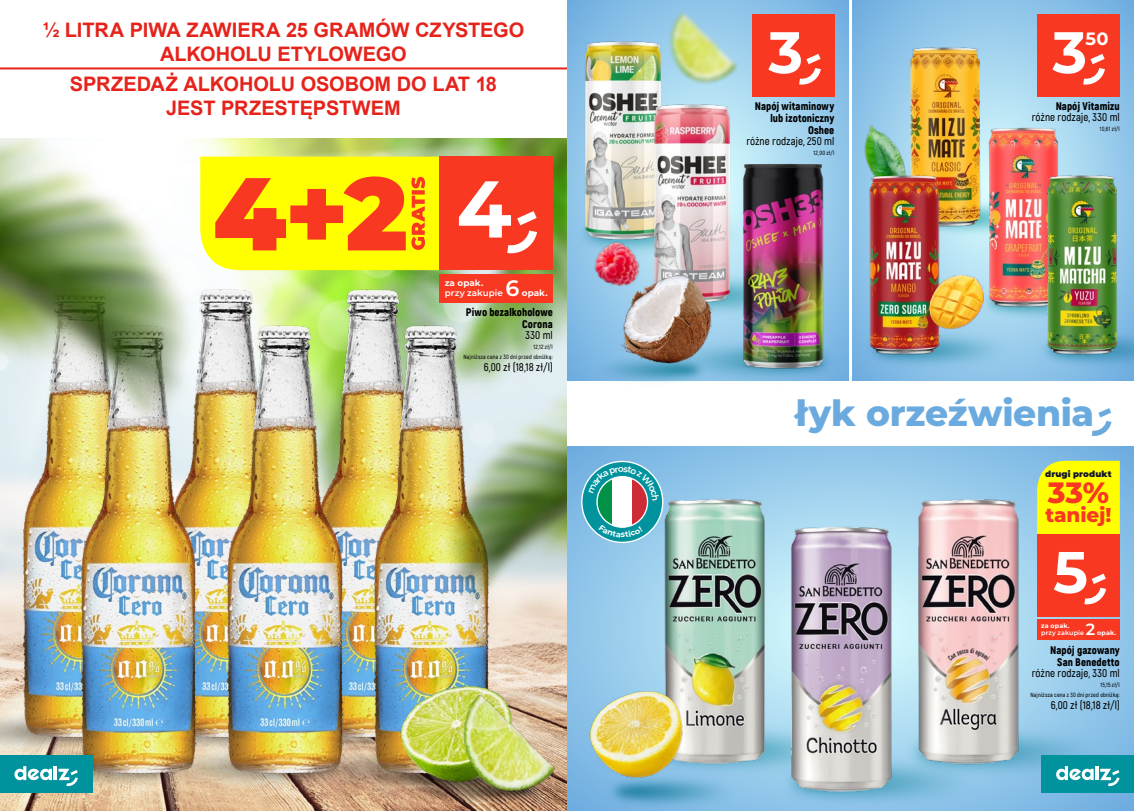
<style>
.page{position:relative;width:1134px;height:811px;background:#fff}
.page>*{position:absolute;margin:0;border:0;box-sizing:border-box;transform-origin:0 0}
.t1{font:700 80.2px "Montserrat";color:#fff}
.t2{font:700 58.4px "Montserrat";color:#fff}
.t3{font:800 36px "Montserrat";letter-spacing:-.01em;color:#6baadf}
.t4{font:800 29.3px "Montserrat";color:#f93822}
.t5{font:600 22.3px "Montserrat";color:#fff}
.t6{font:700 20px/24px "Arial";letter-spacing:-.005em;color:#e5231b;text-align:center}
.t7{font:800 19.9px "Montserrat";letter-spacing:-.01em;color:#f93822}
.t8{font:700 17.9px "Montserrat";color:#fff}
.t9{font:600 16.2px "Montserrat";color:#fff}
.t10{font:900 11px/12px "Akrobat";letter-spacing:.005em;color:#000;text-align:right}
.t11{font:600 11px "Akrobat";letter-spacing:.015em;color:#000}
.t12{font:700 8.8px "Montserrat";letter-spacing:.005em;color:#fff}
.t13{font:600 8.8px "Montserrat";letter-spacing:.005em;color:#fff}
.t14{font:900 8.6px "Montserrat";letter-spacing:.015em;color:#14152d}
.t15{font:700 6.4px "Montserrat";letter-spacing:.015em;color:#fff}
.t16{font:600 6.4px "Montserrat";letter-spacing:.015em;color:#fff}
.t17{font:600 6px/10px "Akrobat";letter-spacing:.03em;color:#000;text-align:right}
</style>
<div class="page">
<svg style="left:567px;top:446px;width:567px;height:365px"></svg>
<svg style="left:852px;top:0;width:282px;height:380px"></svg>
<svg style="left:567px;top:0;width:281px;height:380px"></svg>
<img style="left:1px;top:138px;width:566px;height:673px">
<img style="left:408px;top:794px;width:138px;height:12px">
<img style="left:360px;top:791px;width:87px;height:3px">
<img style="left:0;top:709px;width:78px;height:36px">
<img style="left:0;top:745px;width:156px;height:46px">
<img style="left:156px;top:745px;width:137px;height:46px">
<img style="left:293px;top:745px;width:154px;height:46px">
<img style="left:904px;top:723px;width:197px;height:57px">
<img style="left:972px;top:328px;width:37px;height:42px">
<img style="left:696px;top:721px;width:94px;height:57px">
<img style="left:605px;top:772px;width:131px;height:38px">
<img style="left:595px;top:354px;width:113px;height:29px">
<img style="left:779px;top:753px;width:197px;height:57px">
<img style="left:875px;top:27px;width:137px;height:127px">
<img style="left:20px;top:590px;width:58px;height:149px">
<img style="left:198px;top:288px;width:89px;height:451px">
<img style="left:313px;top:288px;width:92px;height:451px">
<img style="left:78px;top:590px;width:120px;height:185px">
<img style="left:225px;top:324px;width:120px;height:451px">
<img style="left:372px;top:324px;width:33px;height:451px">
<img style="left:953px;top:108px;width:137px;height:220px">
<img style="left:1012px;top:154px;width:122px;height:221px">
<img style="left:917px;top:492px;width:102px;height:274px">
<img style="left:790px;top:519px;width:102px;height:274px">
<img style="left:663px;top:492px;width:102px;height:274px">
<img style="left:558px;top:21px;width:102px;height:240px">
<img style="left:627px;top:83px;width:130px;height:187px">
<img style="left:837px;top:119px;width:100px;height:35px">
<img style="left:716px;top:146px;width:134px;height:235px">
<img style="left:0;top:138px;width:249px;height:452px">
<img style="left:405px;top:265px;width:162px;height:458px">
<img style="left:835px;top:154px;width:137px;height:221px">
<img style="left:398px;top:684px;width:49px;height:104px">
<img style="left:447px;top:680px;width:111px;height:123px">
<img style="left:660px;top:2px;width:83px;height:90px">
<img style="left:928px;top:273px;width:57px;height:58px">
<img style="left:581px;top:680px;width:115px;height:114px">
<img style="left:574px;top:224px;width:84px;height:84px">
<img style="left:611px;top:270px;width:105px;height:103px">
<svg style="left:582px;top:461px;width:81px;height:81px"></svg>
<div style="left:581px;top:461px;width:82px;height:82px;border:1px solid #fff;border-radius:50%"></div>
<svg style="left:598px;top:501px;width:14px;height:23px"></svg>
<div style="left:612px;top:476px;width:21px;height:51px;background:#fff"></div>
<svg style="left:633px;top:501px;width:14px;height:23px"></svg>
<div style="left:0;top:0;width:567px;height:138px;background:#fff"></div>
<hr style="left:0;top:67px;width:567px;height:2px;background:#e5231b">
<svg style="left:200px;top:157px;width:239px;height:113px"></svg>
<div style="left:1037px;top:461px;width:83px;height:73px;background:#ff0"></div>
<div style="left:1037px;top:14px;width:83px;height:83px;background:#f93822"></div>
<div style="left:752px;top:14px;width:82px;height:83px;background:#f93822"></div>
<div style="left:439px;top:274px;width:114px;height:28px;background:#f93822"></div>
<div style="left:439px;top:157px;width:114px;height:113px;background:#f93822"></div>
<div style="left:1037px;top:619px;width:83px;height:21px;background:#f93822"></div>
<div style="left:1037px;top:534px;width:83px;height:82px;background:#f93822"></div>
<div style="left:0;top:755px;width:92px;height:38px;background:#00939d"></div>
<svg style="left:14px;top:766px;width:38px;height:14px"></svg>
<hr style="left:54px;top:766px;width:3px;height:14px;background:#fff">
<svg style="left:59px;top:768px;width:19px;height:18px"></svg>
<div style="left:1042px;top:755px;width:92px;height:38px;background:#00939d"></div>
<svg style="left:1056px;top:766px;width:38px;height:14px"></svg>
<hr style="left:1095px;top:766px;width:3px;height:14px;background:#fff">
<svg style="left:1100px;top:768px;width:19px;height:18px"></svg>
<svg style="left:589px;top:466px;width:70px;height:35px"></svg>
<svg style="left:599px;top:524px;width:44px;height:13px"></svg>
<h3 class="t6" style="left:43px;top:19px;width:483px">½ LITRA PIWA ZAWIERA 25 GRAMÓW CZYSTEGO<br>ALKOHOLU ETYLOWEGO</h3>
<h3 class="t6" style="left:70px;top:72px;width:429px">SPRZEDAŻ ALKOHOLU OSOBOM DO LAT 18<br>JEST PRZESTĘPSTWEM</h3>
<h1 class="t1" style="left:456px;top:151px;width:57px">4</h1>
<h3 class="t12" style="left:445px;top:276px;width:40px">za opak.</h3>
<h3 class="t13" style="left:445px;top:286px;width:60px">przy zakupie</h3>
<h3 class="t5" style="left:505px;top:272px;width:15px">6</h3>
<h3 class="t12" style="left:522px;top:286px;width:27px">opak.</h3>
<h3 class="t10" style="left:466px;top:306px;width:88px">Piwo bezalkoholowe<br>Corona</h3>
<h3 class="t11" style="left:526px;top:328px;width:29px">330 ml</h3>
<p class="t17" style="left:463px;top:342px;width:91px">12,12 zł/l<br>Najniższa cena z 30 dni przed obniżką:</p>
<h3 class="t11" style="left:484px;top:360px;width:70px">6,00 zł (18,18 zł/l)</h3>
<h2 class="t2" style="left:768px;top:10px;width:36px">3</h2>
<h3 class="t10" style="left:755px;top:100px;width:81px">Napój witaminowy lub izotoniczny<br>Oshee</h3>
<h3 class="t11" style="left:746px;top:135px;width:89px">różne rodzaje, 250 ml</h3>
<p class="t17" style="left:813px;top:148px;width:22px">12,00 zł/l</p>
<h2 class="t2" style="left:1052px;top:10px;width:36px">3</h2>
<h3 class="t8" style="left:1085px;top:25px;width:24px">50</h3>
<h3 class="t10" style="left:1056px;top:100px;width:66px">Napój Vitamizu</h3>
<h3 class="t11" style="left:1032px;top:111px;width:89px">różne rodzaje, 330 ml</h3>
<p class="t17" style="left:1100px;top:124px;width:21px">10,61 zł/l</p>
<h3 class="t3" style="left:795px;top:386px;width:301px">łyk orzeźwienia</h3>
<h3 class="t14" style="left:1045px;top:467px;width:68px">drugi produkt</h3>
<h3 class="t4" style="left:1048px;top:471px;width:63px">33%</h3>
<h3 class="t7" style="left:1045px;top:500px;width:68px">taniej!</h3>
<h2 class="t2" style="left:1053px;top:530px;width:36px">5</h2>
<p class="t15" style="left:1041px;top:621px;width:30px">za opak.</p>
<p class="t16" style="left:1041px;top:628px;width:45px">przy zakupie</p>
<h3 class="t9" style="left:1086px;top:618px;width:11px">2</h3>
<p class="t15" style="left:1097px;top:628px;width:21px">opak.</p>
<h3 class="t10" style="left:1050px;top:643px;width:71px">Napój gazowany<br>San Benedetto</h3>
<h3 class="t11" style="left:1032px;top:666px;width:89px">różne rodzaje, 330 ml</h3>
<p class="t17" style="left:1030px;top:679px;width:91px">15,15 zł/l<br>Najniższa cena z 30 dni przed obniżką:</p>
<h3 class="t11" style="left:1051px;top:698px;width:70px">6,00 zł (18,18 zł/l)</h3>
</div>
